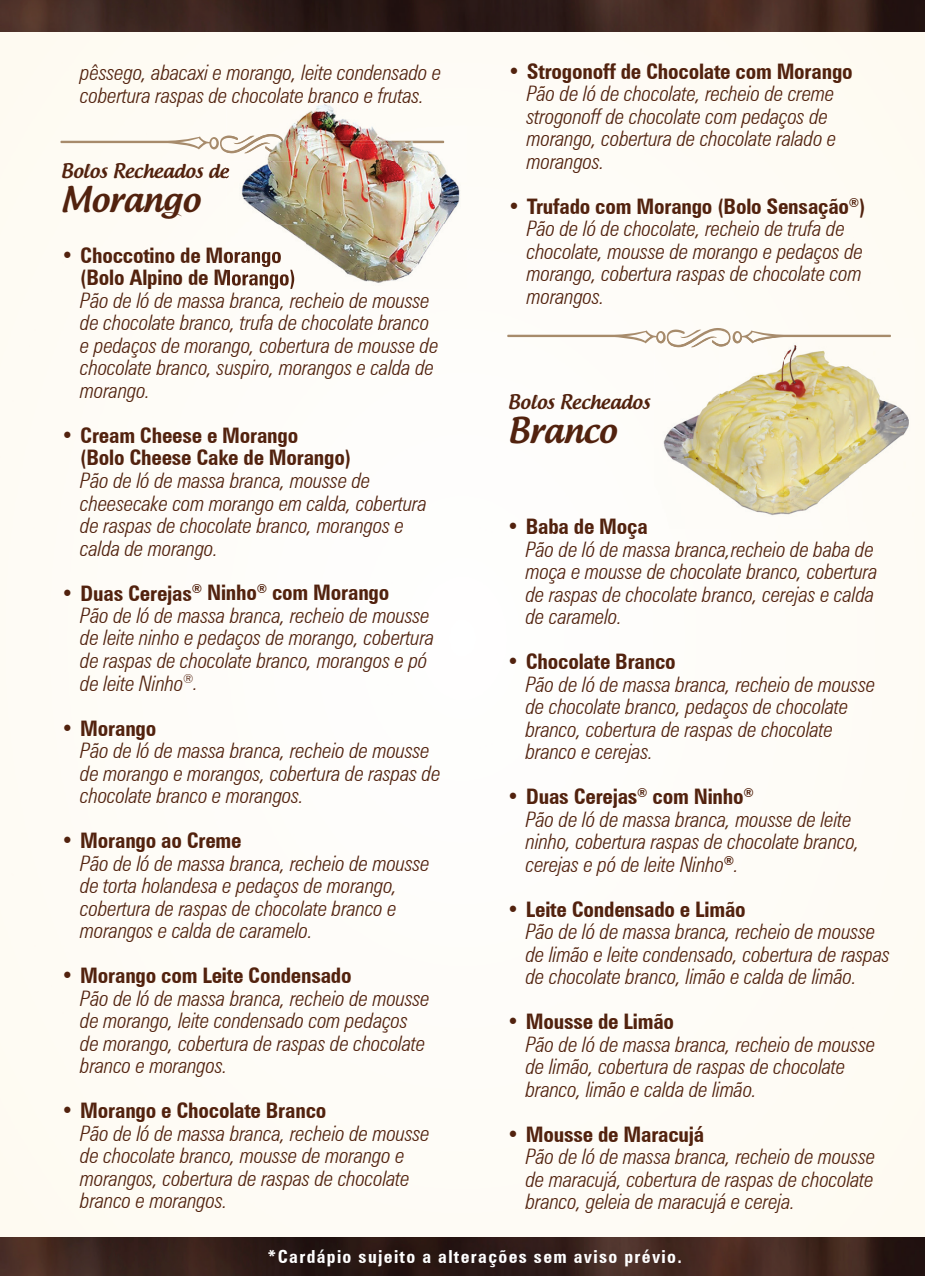
<style>
.page{position:relative;width:925px;height:1276px;background:#fff}
.page>*{position:absolute;margin:0;border:0;box-sizing:border-box;transform-origin:0 0}
.t1{font:500 33.75px "Androgyne";color:#52220e}
.t2{font:italic 300 condensed 21.38px/22.5px "Zurich BT";letter-spacing:-.01em;color:#52220e}
.t3{font:700 condensed 21.38px/22.5px "Zurich BT";letter-spacing:-.01em;color:#52220e}
.t4{font:500 19.12px "Androgyne";color:#52220e}
.t5{font:700 condensed 18px "Zurich BT";letter-spacing:.075em;color:#fff}
.s1{font-weight:700;font-style:normal}
</style>
<div class="page">
<div style="left:467px;top:157px;width:458px;height:82px;background:#fefcf6"></div>
<div style="left:62px;top:163px;width:164px;height:16px;background:#fefbf4"></div>
<div style="left:81px;top:247px;width:145px;height:20px;background:#fefbf5"></div>
<div style="left:82px;top:270px;width:214px;height:19px;background:#fefbf6"></div>
<img style="left:0;top:1237px;width:925px;height:39px">
<img style="left:0;top:0;width:925px;height:32px">
<svg style="left:60px;top:134px;width:166px;height:21px"></svg>
<img style="left:654px;top:338px;width:260px;height:190px">
<svg style="left:507px;top:328px;width:384px;height:21px"></svg>
<img style="left:667px;top:338px;width:63px;height:9px">
<img style="left:226px;top:98px;width:241px;height:190px">
<img style="left:286px;top:136px;width:158px;height:13px">
<img style="left:226px;top:134px;width:58px;height:19px">
<img style="left:226px;top:163px;width:3px;height:16px">
<img style="left:226px;top:247px;width:56px;height:20px">
<img style="left:226px;top:270px;width:70px;height:18px">
<p class="t2" style="left:80px;top:61px;width:363px">pêssego, abacaxi e morango, leite condensado e cobertura raspas de chocolate branco e frutas.</p>
<p class="t4" style="left:61px;top:159px;width:169px">Bolos Recheados de</p>
<h1 class="t1" style="left:61px;top:178px;width:141px">Morango</h1>
<p class="t3" style="left:80px;top:244px;width:217px;text-indent:-19px">• Choccotino de Morango (Bolo Alpino de Morango)</p>
<p class="t2" style="left:80px;top:289px;width:360px">Pão de ló de massa branca, recheio de mousse de chocolate branco, trufa de chocolate branco e pedaços de morango, cobertura de mousse de chocolate branco, suspiro, morangos e calda de morango.</p>
<p class="t3" style="left:80px;top:424px;width:272px;text-indent:-19px">• Cream Cheese e Morango<br>(Bolo Cheese Cake de Morango)</p>
<p class="t2" style="left:80px;top:469px;width:348px">Pão de ló de massa branca, mousse de cheesecake com morango em calda, cobertura de raspas de chocolate branco, morangos e calda de morango.</p>
<p class="t2" style="left:80px;top:581px;width:356px;text-indent:-19px"><span class="s1">• Duas Cerejas</span><sup>®</sup> <span class="s1">Ninho</span><sup>®</sup> <span class="s1">com Morango<br></span>Pão de ló de massa branca, recheio de mousse de leite ninho e pedaços de morango, cobertura de raspas de chocolate branco, morangos e pó de leite Ninho<sup>®</sup>.</p>
<p class="t3" style="left:61px;top:716px;width:97px">• Morango</p>
<p class="t2" style="left:80px;top:739px;width:362px">Pão de ló de massa branca, recheio de mousse de morango e morangos, cobertura de raspas de chocolate branco e morangos.</p>
<p class="t3" style="left:61px;top:829px;width:182px">• Morango ao Creme</p>
<p class="t2" style="left:80px;top:851px;width:351px">Pão de ló de massa branca, recheio de mousse de torta holandesa e pedaços de morango, cobertura de raspas de chocolate branco e morangos e calda de caramelo.</p>
<p class="t3" style="left:61px;top:964px;width:292px">• Morango com Leite Condensado</p>
<p class="t2" style="left:80px;top:986px;width:351px">Pão de ló de massa branca, recheio de mousse de morango, leite condensado com pedaços de morango, cobertura de raspas de chocolate branco e morangos.</p>
<p class="t3" style="left:61px;top:1099px;width:267px">• Morango e Chocolate Branco</p>
<p class="t2" style="left:80px;top:1121px;width:351px">Pão de ló de massa branca, recheio de mousse de chocolate branco, mousse de morango e morangos, cobertura de raspas de chocolate branco e morangos.</p>
<p class="t3" style="left:508px;top:60px;width:346px">• Strogonoff de Chocolate com Morango</p>
<p class="t2" style="left:527px;top:82px;width:311px">Pão de ló de chocolate, recheio de creme strogonoff de chocolate com pedaços de morango, cobertura de chocolate ralado e morangos.</p>
<p class="t2" style="left:527px;top:195px;width:340px;text-indent:-19px"><span class="s1">• Trufado com Morango (Bolo Sensação</span><sup>®</sup><span class="s1">)<br></span>Pão de ló de chocolate, recheio de trufa de chocolate, mousse de morango e pedaços de morango, cobertura raspas de chocolate com morangos.</p>
<p class="t4" style="left:508px;top:389px;width:144px">Bolos Recheados</p>
<h1 class="t1" style="left:508px;top:408px;width:110px">Branco</h1>
<p class="t3" style="left:507px;top:515px;width:143px">• Baba de Moça</p>
<p class="t2" style="left:526px;top:537px;width:353px">Pão de ló de massa branca,recheio de baba de moça e mousse de chocolate branco, cobertura de raspas de chocolate branco, cerejas e calda de caramelo.</p>
<p class="t3" style="left:507px;top:650px;width:171px">• Chocolate Branco</p>
<p class="t2" style="left:526px;top:672px;width:351px">Pão de ló de massa branca, recheio de mousse de chocolate branco, pedaços de chocolate branco, cobertura de raspas de chocolate branco e cerejas.</p>
<p class="t2" style="left:526px;top:785px;width:335px;text-indent:-19px"><span class="s1">• Duas Cerejas</span><sup>®</sup> <span class="s1">com Ninho</span><sup>®<br></sup>Pão de ló de massa branca, mousse de leite ninho, cobertura raspas de chocolate branco, cerejas e pó de leite Ninho<sup>®</sup>.</p>
<p class="t3" style="left:507px;top:897px;width:240px">• Leite Condensado e Limão</p>
<p class="t2" style="left:526px;top:920px;width:366px">Pão de ló de massa branca, recheio de mousse de limão e leite condensado, cobertura de raspas de chocolate branco, limão e calda de limão.</p>
<p class="t3" style="left:507px;top:1010px;width:169px">• Mousse de Limão</p>
<p class="t2" style="left:526px;top:1032px;width:351px">Pão de ló de massa branca, recheio de mousse de limão, cobertura de raspas de chocolate branco, limão e calda de limão.</p>
<p class="t3" style="left:507px;top:1122px;width:199px">• Mousse de Maracujá</p>
<p class="t2" style="left:526px;top:1145px;width:351px;text-align:justify">Pão de ló de massa branca, recheio de mousse de maracujá, cobertura de raspas de chocolate branco, geleia de maracujá e cereja.</p>
<p class="t5" style="left:268px;top:1245px;width:416px">*Cardápio sujeito a alterações sem aviso prévio.</p>
</div>
